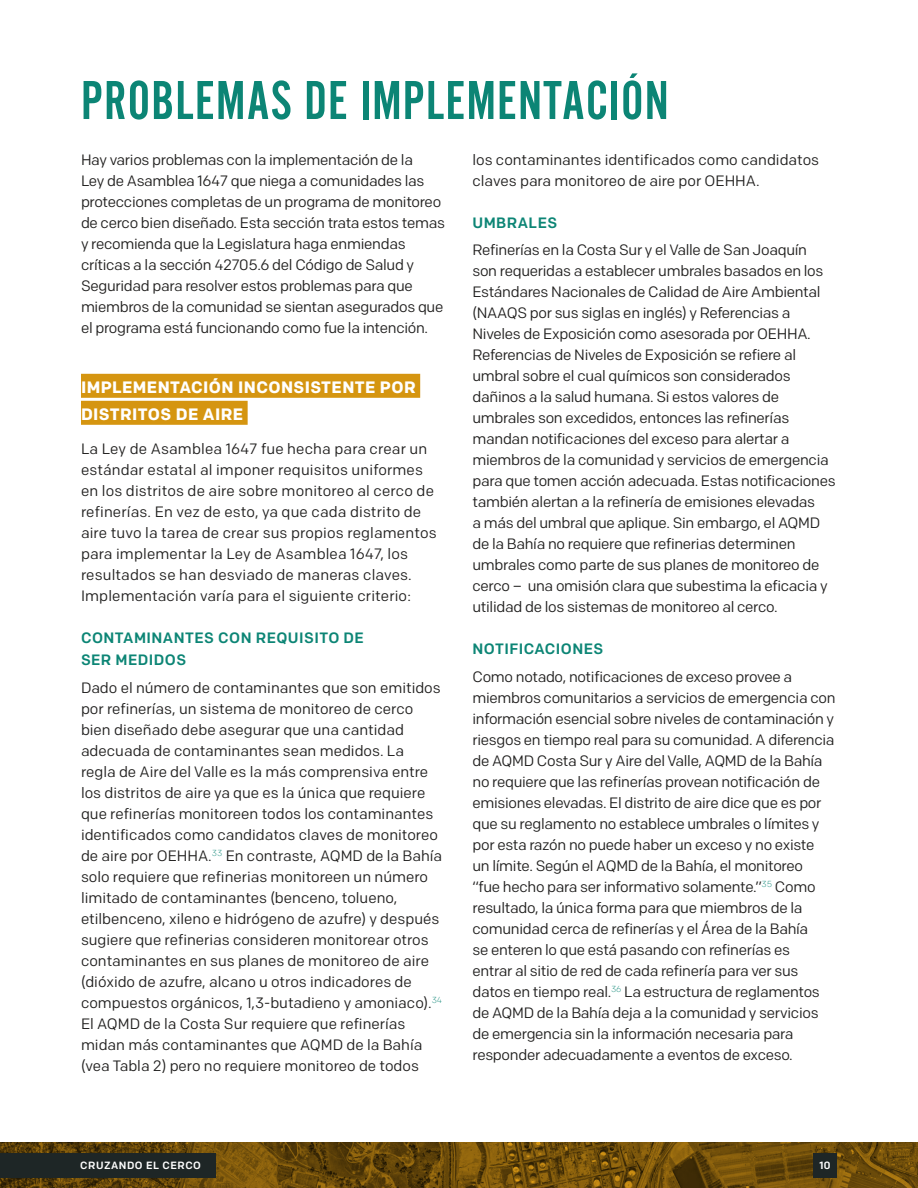
<style>
.page{position:relative;width:918px;height:1188px;background:#fff}
.page>*{position:absolute;margin:0;border:0;box-sizing:border-box;transform-origin:0 0}
.t1{font:57px "Alternate Gothic Com No 2";letter-spacing:.02em;color:#0c8575}
.t2{font:700 16.5px/27px "Colfax";letter-spacing:.025em;color:#fff}
.Body{font:15px/21px "Colfax";letter-spacing:-.02em;color:#201f1e}
.Body-2{font:15px/21px "Colfax";color:#201f1e}
.Body-3{font:15px/21px "Colfax";letter-spacing:.01em;color:#201f1e}
.t3{font:500 15px/21.8px "Colfax";letter-spacing:.03em;color:#0c8575}
.t4{font:500 10.5px "Colfax";letter-spacing:.05em;color:#fff}
</style>
<div class="page">
<svg style="left:0;top:1143px;width:918px;height:45px;background:#6c4c09"></svg>
<div style="left:0;top:1153px;width:216px;height:25px;background:#1e2626"></div>
<div style="left:813px;top:1153px;width:24px;height:25px;background:#1e2626"></div>
<div style="left:81px;top:374px;width:339px;height:24px;background:#d59510"></div>
<div style="left:81px;top:401px;width:167px;height:24px;background:#d59510"></div>
<h1 class="t1" style="left:81px;top:71px;width:589px">PROBLEMAS DE IMPLEMENTACIÓN</h1>
<p class="Body-2" style="left:472px;top:149px;width:348px">los contaminantes identificados como candidatos claves para monitoreo de aire por OEHHA.</p>
<h3 class="t3" style="left:472px;top:211px;width:86px">UMBRALES</h3>
<p class="Body" style="left:472px;top:240px;width:365px">Refinerías en la Costa Sur y el Valle de San Joaquín<br>son requeridas a establecer umbrales basados en los Estándares Nacionales de Calidad de Aire Ambiental (NAAQS por sus siglas en inglés) y Referencias a Niveles de Exposición como asesorada por OEHHA.<br>Referencias de Niveles de Exposición se refiere al umbral sobre el cual químicos son considerados dañinos a la salud humana. Si estos valores de umbrales son excedidos, entonces las refinerías mandan notificaciones del exceso para alertar a miembros de la comunidad y servicios de emergencia para que tomen acción adecuada. Estas notificaciones también alertan a la refinería de emisiones elevadas<br>a más del umbral que aplique. Sin embargo, el AQMD de la Bahía no requiere que refinerias determinen umbrales como parte de sus planes de monitoreo de cerco – una omisión clara que subestima la eficacia y utilidad de los sistemas de monitoreo al cerco.</p>
<h3 class="t3" style="left:472px;top:638px;width:132px">NOTIFICACIONES</h3>
<p class="Body" style="left:472px;top:666px;width:365px">Como notado, notificaciones de exceso provee a miembros comunitarios a servicios de emergencia con información esencial sobre niveles de contaminación y riesgos en tiempo real para su comunidad. A diferencia de AQMD Costa Sur y Aire del Valle, AQMD de la Bahía no requiere que las refinerías provean notificación de emisiones elevadas. El distrito de aire dice que es por que su reglamento no establece umbrales o límites y por esta razón no puede haber un exceso y no existe<br>un límite. Según el AQMD de la Bahía, el monitoreo<br>“fue hecho para ser informativo solamente.”<sup>35</sup> Como resultado, la única forma para que miembros de la comunidad cerca de refinerías y el Área de la Bahía<br>se enteren lo que está pasando con refinerías es<br>entrar al sitio de red de cada refinería para ver sus datos en tiempo real.<sup>36</sup> La estructura de reglamentos de AQMD de la Bahía deja a la comunidad y servicios de emergencia sin la información necesaria para responder adecuadamente a eventos de exceso.</p>
<p class="Body" style="left:81px;top:149px;width:365px">Hay varios problemas con la implementación de la<br>Ley de Asamblea 1647 que niega a comunidades las protecciones completas de un programa de monitoreo de cerco bien diseñado. Esta sección trata estos temas y recomienda que la Legislatura haga enmiendas críticas a la sección 42705.6 del Código de Salud y Seguridad para resolver estos problemas para que miembros de la comunidad se sientan asegurados que el programa está funcionando como fue la intención.</p>
<h2 class="t2" style="left:81px;top:373px;width:336px">IMPLEMENTACIÓN INCONSISTENTE POR<br>DISTRITOS DE AIRE</h2>
<p class="Body-3" style="left:81px;top:438px;width:357px">La Ley de Asamblea 1647 fue hecha para crear un estándar estatal al imponer requisitos uniformes en los distritos de aire sobre monitoreo al cerco de refinerías. En vez de esto, ya que cada distrito de aire tuvo la tarea de crear sus propios reglamentos para implementar la Ley de Asamblea 1647, los resultados se han desviado de maneras claves.<br>Implementación varía para el siguiente criterio:</p>
<h3 class="t3" style="left:81px;top:627px;width:284px">CONTAMINANTES CON REQUISITO DE<br>SER MEDIDOS</h3>
<p class="Body-2" style="left:81px;top:677px;width:363px">Dado el número de contaminantes que son emitidos por refinerías, un sistema de monitoreo de cerco bien diseñado debe asegurar que una cantidad adecuada de contaminantes sean medidos. La regla de Aire del Valle es la más comprensiva entre los distritos de aire ya que es la única que requiere que refinerías monitoreen todos los contaminantes identificados como candidatos claves de monitoreo de aire por OEHHA.<sup>33</sup> En contraste, AQMD de la Bahía solo requiere que refinerias monitoreen un número limitado de contaminantes (benceno, tolueno, etilbenceno, xileno e hidrógeno de azufre) y después sugiere que refinerias consideren monitorear otros contaminantes en sus planes de monitoreo de aire (dióxido de azufre, alcano u otros indicadores de compuestos orgánicos, 1,3-butadieno y amoniaco).<sup>34<br></sup>El AQMD de la Costa Sur requiere que refinerías midan más contaminantes que AQMD de la Bahía (vea Tabla 2) pero no requiere monitoreo de todos</p>
<p class="t4" style="left:80px;top:1159px;width:122px">CRUZANDO EL CERCO</p>
<p class="t4" style="left:819px;top:1159px;width:13px">10</p>
</div>
